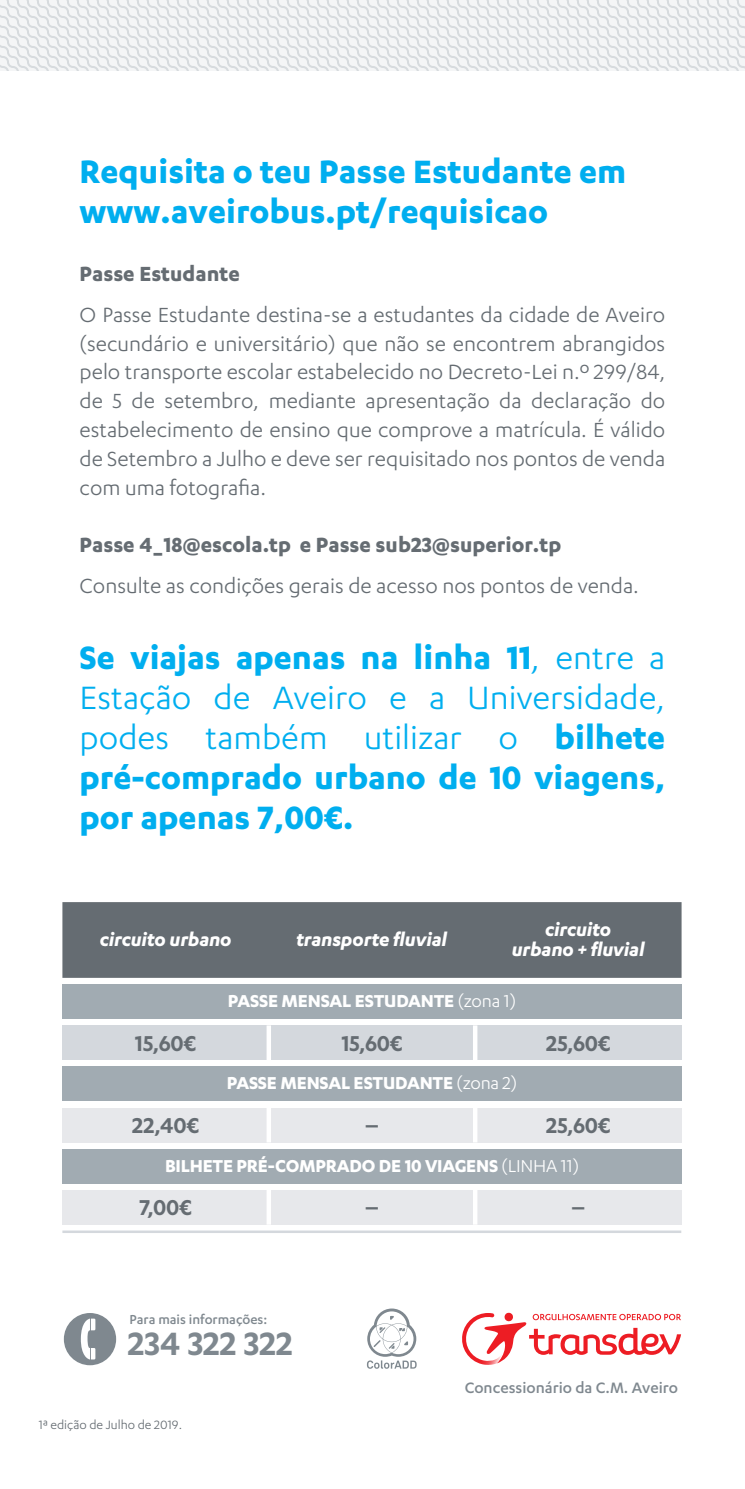
<style>
.page{position:relative;width:745px;height:1489px;background:#fff}
.page>*{position:absolute;margin:0;border:0;box-sizing:border-box;transform-origin:0 0}
.t1{font:700 37.5px/40px "Karbon";color:#00aeef}
.t2{font:600 37.5px "Karbon";color:#7f888f}
.t3{font:600 25px "Karbon";letter-spacing:-.01em;color:#656c72}
.t4{font:23.75px/28.8px "Karbon";color:#656c72;text-align:justify}
.t5{font:700 23.75px "Karbon";color:#656c72}
.t6{font:italic 700 21.25px/20px "Karbon";letter-spacing:-.01em;color:#fff;text-align:center}
.t7{font:700 20px "Karbon";letter-spacing:-.01em;color:#fff}
.t8{font:500 17.5px "Karbon";color:#7f888f}
.t9{font:500 15px "Karbon";color:#7f888f}
.t10{font:14px "Karbon";color:#656c72}
.s1{font-weight:400}
</style>
<div class="page">
<svg style="left:0;top:0;width:744px;height:71px;fill:#f3f4f5"></svg>
<svg style="left:64px;top:1313px;width:52px;height:52px"></svg>
<svg style="left:462px;top:1312px;width:218px;height:53px"></svg>
<svg style="left:366px;top:1308px;width:50px;height:60px"></svg>
<div style="left:62px;top:902px;width:619px;height:75px;background:#656c72"></div>
<div style="left:62px;top:984px;width:619px;height:34px;background:#a1abb2"></div>
<div style="left:62px;top:1025px;width:619px;height:35px;background:#d4d8dd"></div>
<div style="left:266px;top:1025px;width:5px;height:35px;background:#fff"></div>
<div style="left:472px;top:1025px;width:5px;height:35px;background:#fff"></div>
<div style="left:62px;top:1066px;width:619px;height:35px;background:#a1abb2"></div>
<div style="left:62px;top:1107px;width:619px;height:35px;background:#e7e8eb"></div>
<div style="left:472px;top:1107px;width:5px;height:35px;background:#fff"></div>
<div style="left:266px;top:1107px;width:5px;height:35px;background:#fff"></div>
<hr style="left:62px;top:1230px;width:618px;height:2px;background:#d4d8dd">
<div style="left:62px;top:1148px;width:619px;height:35px;background:#a1abb2"></div>
<div style="left:62px;top:1189px;width:619px;height:35px;background:#e7e8eb"></div>
<div style="left:266px;top:1189px;width:5px;height:35px;background:#fff"></div>
<div style="left:472px;top:1189px;width:5px;height:35px;background:#fff"></div>
<h1 class="t1" style="left:80px;top:150px;width:547px">Requisita o teu Passe Estudante em www.aveirobus.pt/requisicao</h1>
<p class="t5" style="left:80px;top:260px;width:162px">Passe Estudante</p>
<p class="t4" style="left:80px;top:299px;width:587px">O Passe Estudante destina-se a estudantes da cidade de Aveiro (secundário e universitário) que não se encontrem abrangidos pelo transporte escolar estabelecido no Decreto-Lei n.º 299/84, de 5 de setembro, mediante apresentação da declaração do estabelecimento de ensino que comprove a matrícula. É válido de Setembro a Julho e deve ser requisitado nos pontos de venda com uma fotografia.</p>
<p class="t5" style="left:80px;top:531px;width:482px">Passe 4_18@escola.tp e Passe sub23@superior.tp</p>
<p class="t4" style="left:80px;top:571px;width:560px">Consulte as condições gerais de acesso nos pontos de venda.</p>
<h1 class="t1" style="left:80px;top:636px;width:587px;text-align:justify">Se viajas apenas na linha 11<span class="s1">, entre a Estação de Aveiro e a Universidade, podes também utilizar o</span> bilhete pré-comprado urbano de 10 viagens, por apenas 7,00€.</h1>
<p class="t6" style="left:100px;top:929px;width:133px">circuito urbano</p>
<p class="t6" style="left:296px;top:929px;width:152px">transporte fluvial</p>
<p class="t6" style="left:511px;top:919px;width:134px">circuito urbano + fluvial</p>
<p class="t7" style="left:228px;top:989px;width:289px">PASSE MENSAL ESTUDANTE <span class="s1">(zona 1)</span></p>
<p class="t3" style="left:135px;top:1028px;width:63px">15,60€</p>
<p class="t3" style="left:341px;top:1029px;width:63px">15,60€</p>
<p class="t3" style="left:545px;top:1029px;width:66px">25,60€</p>
<p class="t7" style="left:227px;top:1071px;width:291px">PASSE MENSAL ESTUDANTE <span class="s1">(zona 2)</span></p>
<p class="t3" style="left:132px;top:1111px;width:68px">22,40€</p>
<p class="t3" style="left:545px;top:1111px;width:66px">25,60€</p>
<p class="t3" style="left:364px;top:1111px;width:16px">–</p>
<p class="t7" style="left:165px;top:1154px;width:415px">BILHETE PRÉ-COMPRADO DE 10 VIAGENS <span class="s1">(LINHA 11)</span></p>
<p class="t3" style="left:139px;top:1193px;width:54px">7,00€</p>
<p class="t3" style="left:364px;top:1193px;width:16px">–</p>
<p class="t9" style="left:129px;top:1310px;width:139px">Para mais informações:</p>
<h1 class="t2" style="left:128px;top:1322px;width:166px">234 322 322</h1>
<p class="t10" style="left:39px;top:1417px;width:144px">1ª edição de Julho de 2019.</p>
<p class="t3" style="left:571px;top:1193px;width:16px">–</p>
<p class="t8" style="left:464px;top:1377px;width:215px">Concessionário da C.M. Aveiro</p>
</div>
